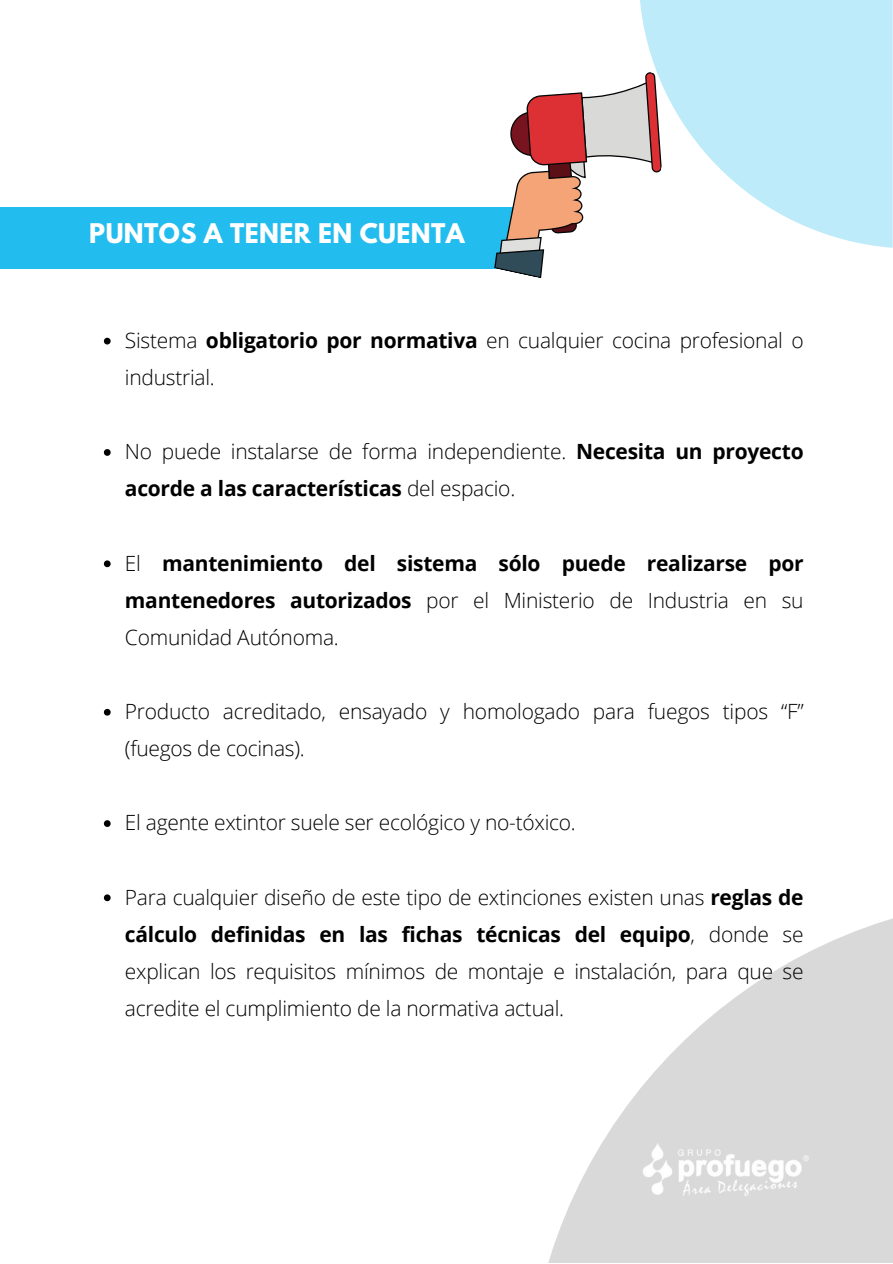
<style>
.page{position:relative;width:893px;height:1264px;background:#fff}
.page>*{position:absolute;margin:0;border:0;box-sizing:border-box;transform-origin:0 0}
.t1{font:700 24px "League Spartan";letter-spacing:.015em;color:#fff}
.t2{font:300 21px/37px "Open Sans";letter-spacing:-.01em;color:#000}
.t3{font:700 21px/37px "Open Sans";letter-spacing:-.01em;color:#000;text-align:justify}
.s1{font-weight:700}
.s2{font-weight:300}
</style>
<div class="page">
<svg style="left:549px;top:919px;width:343px;height:343px;fill:#d9d9d9"></svg>
<svg style="left:104px;top:338px;width:7px;height:6px"></svg>
<svg style="left:104px;top:449px;width:7px;height:7px"></svg>
<svg style="left:104px;top:560px;width:7px;height:7px"></svg>
<svg style="left:104px;top:709px;width:7px;height:6px"></svg>
<svg style="left:104px;top:820px;width:7px;height:7px"></svg>
<svg style="left:104px;top:894px;width:7px;height:7px"></svg>
<svg style="left:640px;top:0;width:252px;height:248px;fill:#bdebfa"></svg>
<div style="left:0;top:207px;width:521px;height:61px;background:#23bcef"></div>
<img style="left:619px;top:1127px;width:211px;height:93px">
<svg style="left:493px;top:66px;width:188px;height:212px"></svg>
<p class="t1" style="left:89px;top:221px;width:377px">PUNTOS A TENER EN CUENTA</p>
<p class="t2" style="left:125px;top:321px;width:680px">Sistema <span class="s1">obligatorio por normativa</span> en cualquier cocina profesional o industrial.</p>
<p class="t2" style="left:125px;top:432px;width:680px">No puede instalarse de forma independiente. <span class="s1">Necesita un proyecto acorde a las características</span> del espacio.</p>
<p class="t3" style="left:125px;top:544px;width:680px"><span class="s2">El</span> mantenimiento del sistema sólo puede realizarse por mantenedores autorizados <span class="s2">por el Ministerio de Industria en su Comunidad Autónoma.</span></p>
<p class="t2" style="left:125px;top:692px;width:680px">Producto acreditado, ensayado y homologado para fuegos tipos “F” (fuegos de cocinas).</p>
<p class="t2" style="left:125px;top:803px;width:452px">El agente extintor suele ser ecológico y no-tóxico.</p>
<p class="t2" style="left:125px;top:877px;width:680px;text-align:justify">Para cualquier diseño de este tipo de extinciones existen unas <span class="s1">reglas de cálculo definidas en las fichas técnicas del equipo</span>, donde se explican los requisitos mínimos de montaje e instalación, para que se acredite el cumplimiento de la normativa actual.</p>
</div>
